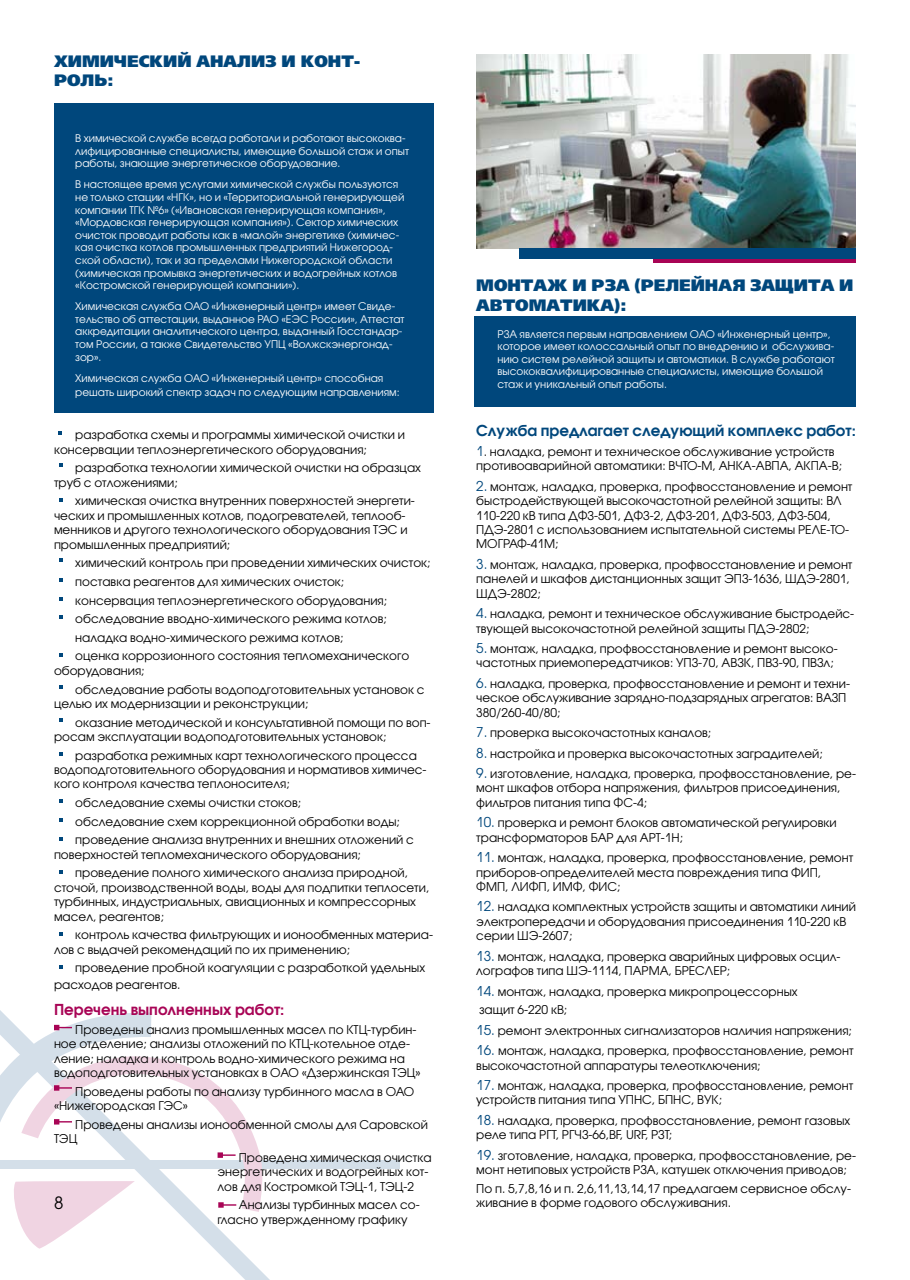
<style>
.page{position:relative;width:910px;height:1280px;background:#fff}
.page>*{position:absolute;margin:0;border:0;box-sizing:border-box;transform-origin:0 0}
.t1{font:16.5px/19.8px "Free Set Black C";color:#00477c}
.t2{font:600 15px "Avant Garde Gothic C";color:#00477c}
.t3{font:600 15px "Avant Garde Gothic C";color:#a80455}
.t4{font:12px/14.4px "Avant Garde Gothic C";color:#000}
.t5{font:10.5px/12.6px "Avant Garde Gothic C";color:#fff}
.s1{font-size:13.5px;color:#00477c}
</style>
<div class="page">
<svg style="left:0;top:1010px;width:270px;height:270px"></svg>
<div style="left:0;top:1160px;width:400px;height:9px;background:#d4dfe9"></div>
<div style="left:474px;top:316px;width:382px;height:90px;background:#00477c"></div>
<div style="left:54px;top:103px;width:380px;height:309px;background:#00477c"></div>
<img style="left:476px;top:54px;width:380px;height:195px">
<svg style="left:58px;top:431px;width:4px;height:4px"></svg>
<svg style="left:59px;top:463px;width:4px;height:4px"></svg>
<svg style="left:59px;top:498px;width:4px;height:4px"></svg>
<svg style="left:59px;top:578px;width:4px;height:4px"></svg>
<svg style="left:59px;top:558px;width:4px;height:4px"></svg>
<svg style="left:59px;top:597px;width:4px;height:4px"></svg>
<svg style="left:59px;top:615px;width:4px;height:4px"></svg>
<svg style="left:59px;top:653px;width:4px;height:4px"></svg>
<svg style="left:59px;top:685px;width:4px;height:3px"></svg>
<svg style="left:59px;top:718px;width:4px;height:4px"></svg>
<div style="left:519px;top:249px;width:337px;height:10px;background:#00477c"></div>
<hr style="left:653px;top:259px;width:203px;height:4px;background:#a80455">
<svg style="left:59px;top:752px;width:4px;height:3px"></svg>
<svg style="left:59px;top:799px;width:4px;height:4px"></svg>
<svg style="left:59px;top:818px;width:4px;height:4px"></svg>
<svg style="left:59px;top:837px;width:4px;height:4px"></svg>
<svg style="left:59px;top:870px;width:4px;height:4px"></svg>
<svg style="left:59px;top:932px;width:4px;height:4px"></svg>
<svg style="left:59px;top:965px;width:4px;height:3px"></svg>
<svg style="left:0;top:1011px;width:264px;height:238px"></svg>
<h1 class="t1" style="left:54px;top:51px;width:308px">ХИМИЧЕСКИЙ АНАЛИЗ И КОНТ-<br>РОЛЬ:</h1>
<p class="t5" style="left:75px;top:132px;width:335px">В химической службе всегда работали и работают высококва&shy;лифицированные специалисты, имеющие большой стаж и опыт работы, знающие энергетическое оборудование.</p>
<p class="t5" style="left:75px;top:178px;width:331px">В настоящее время услугами химической службы пользуются не только стации «НГК», но и «Территориальной генерирующей компании ТГК №6» («Ивановская генерирующая компания», «Мордовская генерирующая компания»). Сектор химических очисток проводит работы как в «малой» энергетике (химичес&shy;кая очистка котлов промышленных предприятий Нижегород&shy;ской области), так и за пределами Нижегородской области (химическая промывка энергетических и водогрейных котлов «Костромской генерирующей компании»).</p>
<p class="t5" style="left:75px;top:300px;width:331px">Химическая служба ОАО «Инженерный центр» имеет Свиде&shy;тельство об аттестации, выданное РАО «ЕЭС России», Аттестат аккредитации аналитического центра, выданный Госстандар&shy;том России, а также Свидетельство УПЦ «Волжскэнергонад&shy;зор».</p>
<p class="t5" style="left:75px;top:371px;width:326px;line-height:14.4px">Химическая служба ОАО «Инженерный центр» способная решать широкий спектр задач по следующим направлениям:</p>
<p class="t4" style="left:54px;top:428px;width:353px;text-indent:21px">разработка схемы и программы химической очистки и консервации теплоэнергетического оборудования;</p>
<p class="t4" style="left:54px;top:461px;width:369px;text-indent:21px">разработка технологии химической очистки на образцах труб с отложениями;</p>
<p class="t4" style="left:54px;top:494px;width:362px;text-indent:21px">химическая очистка внутренних поверхностей энергети&shy;ческих и промышленных котлов, подогревателей, теплооб&shy;менников и другого технологического оборудования ТЭС и промышленных предприятий;</p>
<p class="t4" style="left:75px;top:553px;width:357px;line-height:18.6px">химический контроль при проведении химических очисток; поставка реагентов для химических очисток;<br>консервация теплоэнергетического оборудования; обследование вводно-химического режима котлов; наладка водно-химического режима котлов;<br>оценка коррозионного состояния тепломеханического</p>
<p class="t4" style="left:75px;top:661px;width:351px;line-height:18.6px;text-indent:-21px">оборудования;<br>обследование работы водоподготовительных установок с</p>
<p class="t4" style="left:75px;top:694px;width:357px;line-height:18.6px;text-indent:-21px">целью их модернизации и реконструкции;<br>оказание методической и консультативной помощи по воп-</p>
<p class="t4" style="left:75px;top:727px;width:343px;line-height:18.6px;text-indent:-21px">росам эксплуатации водоподготовительных установок; разработка режимных карт технологического процесса</p>
<p class="t4" style="left:54px;top:762px;width:374px">водоподготовительного оборудования и нормативов химичес&shy;кого контроля качества теплоносителя;</p>
<p class="t4" style="left:75px;top:793px;width:340px;line-height:18.6px">обследование схемы очистки стоков;<br>обследование схем коррекционной обработки воды; проведение анализа внутренних и внешних отложений с</p>
<p class="t4" style="left:75px;top:845px;width:334px;line-height:18.6px;text-indent:-21px">поверхностей тепломеханического оборудования; проведение полного химического анализа природной,</p>
<p class="t4" style="left:54px;top:880px;width:377px">сточой, производственной воды, воды для подпитки теплосети, турбинных, индустриальных, авиационных и компрессорных масел, реагентов;</p>
<p class="t4" style="left:54px;top:928px;width:380px;text-indent:21px">контроль качества фильтрующих и ионообменных материа&shy;лов с выдачей рекомендаций по их применению;</p>
<p class="t4" style="left:54px;top:960px;width:373px;line-height:16.2px;text-indent:21px">проведение пробной коагуляции с разработкой удельных расходов реагентов.</p>
<p class="t3" style="left:54px;top:1000px;width:232px">Перечень выполненных работ:</p>
<p class="t4" style="left:54px;top:1022px;width:368px;text-indent:21px">Проведены анализ промышленных масел по КТЦ-турбин&shy;ное отделение; анализы отложений по КТЦ-котельное отде&shy;ление; наладка и контроль водно-химического режима на водоподготовительных установках в ОАО «Дзержинская ТЭЦ»</p>
<p class="t4" style="left:54px;top:1084px;width:362px;text-indent:21px">Проведены работы по анализу турбинного масла в ОАО «Нижегородская ГЭС»</p>
<p class="t4" style="left:54px;top:1117px;width:375px;text-indent:21px">Проведены анализы ионообменной смолы для Саровской<br>ТЭЦ</p>
<p class="t4" style="left:218px;top:1150px;width:216px;text-indent:21px">Проведена химическая очистка энергетических и водогрейных кот&shy;лов для Костромкой ТЭЦ-1 , ТЭЦ-2</p>
<p class="t4" style="left:218px;top:1197px;width:204px;text-indent:21px">Анализы турбинных масел со&shy;гласно утвержденному графику</p>
<h1 class="t1" style="left:476px;top:276px;width:379px">МОНТАЖ И РЗА (РЕЛЕЙНАЯ ЗАЩИТА И<br>АВТОМАТИКА):</h1>
<p class="t5" style="left:497px;top:327px;width:339px">РЗА является первым направлением ОАО «Инженерный центр», которое имеет колоссальный опыт по внедрению и обслужива&shy;нию систем релейной защиты и автоматики. В службе работают высококвалифицированные специалисты, имеющие большой стаж и уникальный опыт работы.</p>
<p class="t2" style="left:476px;top:421px;width:381px">Служба предлагает следующий комплекс работ:</p>
<p class="t4" style="left:476px;top:444px;width:367px"><span class="s1">1</span> . наладка, ремонт и техническое обслуживание устройств противоаварийной автоматики: ВЧТО-М, АНКА-АВПА, АКПА-В;</p>
<p class="t4" style="left:476px;top:479px;width:378px"><span class="s1">2.</span> монтаж, наладка, проверка, профвосстановление и ремонт быстродействующей высокочастотной релейной защиты: ВЛ<br>11 0-220 кВ типа ДФЗ-501 , ДФЗ-2, ДФЗ-201 , ДФЗ-503, ДФЗ-504, ПДЭ-2801 с использованием испытательной системы РЕЛЕ-ТО-МОГРАФ-41 М;</p>
<p class="t4" style="left:476px;top:557px;width:378px"><span class="s1">3.</span> монтаж, наладка, проверка, профвосстановление и ремонт панелей и шкафов дистанционных защит ЭПЗ-1 636, ШДЭ-2801 ,<br>ШДЭ-2802;</p>
<p class="t4" style="left:476px;top:606px;width:380px"><span class="s1">4.</span> наладка, ремонт и техническое обслуживание быстродейс&shy;твующей высокочастотной релейной защиты ПДЭ-2802;</p>
<p class="t4" style="left:476px;top:641px;width:363px"><span class="s1">5.</span> монтаж, наладка, профвосстановление и ремонт высоко&shy;частотных приемопередатчиков: УПЗ-70, АВЗК, ПВЗ-90, ПВЗл;</p>
<p class="t4" style="left:476px;top:676px;width:375px"><span class="s1">6.</span> наладка, проверка, профвосстановление и ремонт и техни&shy;ческое обслуживание зарядно-подзарядных агрегатов: ВАЗП<br>380/260-40/80;</p>
<p class="t4" style="left:476px;top:725px;width:237px"><span class="s1">7.</span> проверка высокочастотных каналов;</p>
<p class="t4" style="left:476px;top:746px;width:348px"><span class="s1">8.</span> настройка и проверка высокочастотных заградителей;</p>
<p class="t4" style="left:476px;top:766px;width:381px"><span class="s1">9.</span> изготовление, наладка, проверка, профвосстановление, ре&shy;монт шкафов отбора напряжения, фильтров присоединения, фильтров питания типа ФС-4;</p>
<p class="t4" style="left:476px;top:816px;width:362px"><span class="s1">1 0.</span> проверка и ремонт блоков автоматической регулировки трансформаторов БАР для АРТ-1 Н;</p>
<p class="t4" style="left:476px;top:850px;width:379px"><span class="s1">11 .</span> монтаж, наладка, проверка, профвосстановление, ремонт приборов-определителей места повреждения типа ФИП,<br>ФМП, ЛИФП, ИМФ, ФИС;</p>
<p class="t4" style="left:476px;top:900px;width:381px"><span class="s1">12 .</span> наладка комплектных устройств защиты и автоматики линий электропередачи и оборудования присоединения 11 0-220 кВ серии ШЭ-2607;</p>
<p class="t4" style="left:476px;top:949px;width:366px"><span class="s1">13 .</span> монтаж, наладка, проверка аварийных цифровых осцил&shy;лографов типа ШЭ-111 4, ПАРМА, БРЕСЛЕР;</p>
<p class="t4" style="left:476px;top:982px;width:323px;line-height:18.6px"><span class="s1">1 4.</span> монтаж, наладка, проверка микропроцессорных защит 6-220 кВ;</p>
<p class="t4" style="left:476px;top:1020px;width:379px;line-height:20.4px"><span class="s1">1 5.</span> ремонт электронных сигнализаторов наличия напряжения;<br><span class="s1">1 6.</span> монтаж, наладка, проверка, профвосстановление, ремонт</p>
<p class="t4" style="left:476px;top:1055px;width:379px;line-height:20.4px">высокочастотной аппаратуры телеотключения;<br><span class="s1">1 7.</span> монтаж, наладка, проверка, профвосстановление, ремонт</p>
<p class="t4" style="left:476px;top:1090px;width:375px;line-height:20.4px">устройств питания типа УПНС, БПНС, ВУК;<br><span class="s1">1 8.</span> наладка, проверка, профвосстановление, ремонт газовых</p>
<p class="t4" style="left:476px;top:1124px;width:381px;line-height:20.4px">реле типа РГТ, РГЧЗ-66,BF, URF, РЗТ;<br><span class="s1">1 9.</span> зготовление, наладка, проверка, профвосстановление, ре-</p>
<p class="t4" style="left:476px;top:1160px;width:376px;line-height:18.6px">монт нетиповых устройств РЗА, катушек отключения приводов;<br>По п. 5,7,8,1 6 и п. 2,6,11 ,13,1 4,1 7 предлагаем сервисное обслу-</p>
<p class="t4" style="left:476px;top:1195px;width:256px">живание в форме годового обслуживания.</p>
</div>
